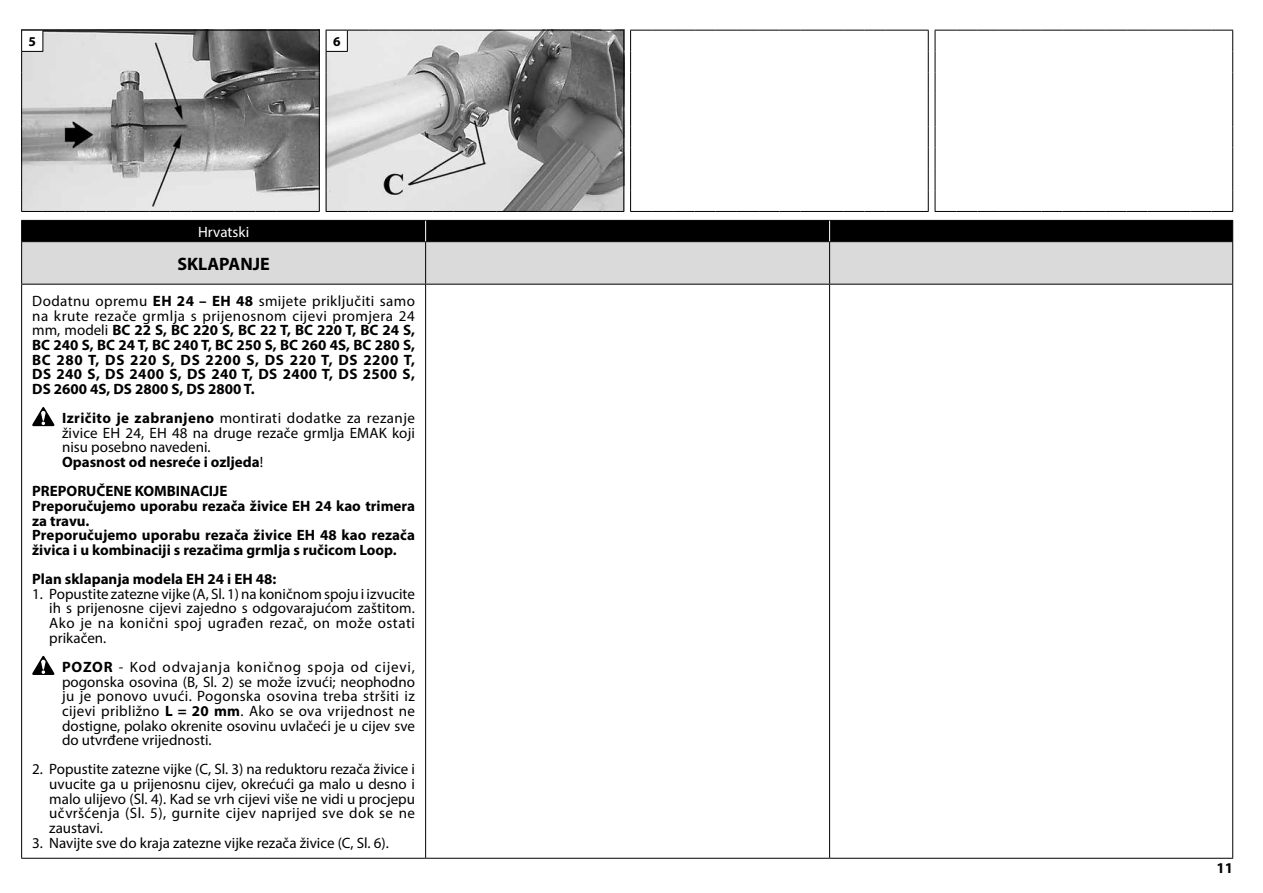
<style>
.page{position:relative;width:1263px;height:893px;background:#fff}
.page>*{position:absolute;margin:0;border:0;box-sizing:border-box;transform-origin:0 0}
.t1{font:700 18px "Myriad Pro";color:#000}
.t2{font:15px/14.7px "Myriad Pro";letter-spacing:.015em;color:#000;text-align:justify}
.t3{font:700 15px/14.7px "Myriad Pro";color:#000;text-align:justify}
.t4{font:15px "Myriad Pro";color:#fff}
.t5{font:700 13.5px "Myriad Pro";color:#000}
.s1{font-weight:400}
.s2{font-weight:700}
</style>
<div class="page">
<svg style="left:21px;top:30px;width:603px;height:182px;background:#a7a7a7"></svg>
<svg style="left:630px;top:30px;width:299px;height:182px"></svg>
<svg style="left:935px;top:30px;width:298px;height:182px"></svg>
<div style="left:22px;top:242px;width:1210px;height:42px;background:#dadada"></div>
<hr style="left:21px;top:242px;width:1px;height:42px;background:#000">
<hr style="left:425px;top:242px;width:1px;height:42px;background:#000">
<hr style="left:829px;top:242px;width:1px;height:42px;background:#000">
<hr style="left:1232px;top:242px;width:1px;height:42px;background:#000">
<hr style="left:21px;top:284px;width:405px;height:1px;background:#000">
<hr style="left:21px;top:285px;width:1px;height:573px;background:#000">
<hr style="left:426px;top:284px;width:404px;height:1px;background:#000">
<hr style="left:425px;top:285px;width:1px;height:573px;background:#000">
<hr style="left:830px;top:284px;width:403px;height:1px;background:#000">
<hr style="left:829px;top:285px;width:1px;height:573px;background:#000">
<hr style="left:1232px;top:285px;width:1px;height:573px;background:#000">
<svg style="left:21px;top:220px;width:1212px;height:22px;background:#010101"></svg>
<hr style="left:21px;top:858px;width:405px;height:1px;background:#000">
<hr style="left:426px;top:858px;width:404px;height:1px;background:#000">
<hr style="left:830px;top:858px;width:403px;height:1px;background:#000">
<svg style="left:32px;top:407px;width:22px;height:19px"></svg>
<svg style="left:32px;top:656px;width:22px;height:19px"></svg>
<p class="t5" style="left:29px;top:32px;width:9px">5</p>
<p class="t5" style="left:333px;top:32px;width:9px">6</p>
<p class="t4" style="left:198px;top:222px;width:53px">Hrvatski</p>
<p class="t1" style="left:177px;top:252px;width:94px">SKLAPANJE</p>
<p class="t3" style="left:32px;top:293px;width:384px"><span class="s1">Dodatnu opremu</span> EH 24 – EH 48 <span class="s1">smijete priključiti samo na krute rezače grmlja s prijenosnom cijevi promjera 24 mm, modeli</span> BC 22 S, BC 220 S, BC 22 T, BC 220 T, BC 24 S, BC 240 S, BC 24 T, BC 240 T, BC 250 S, BC 260 4S, BC 280 S, BC 280 T, DS 220 S, DS 2200 S, DS 220 T, DS 2200 T, DS 240 S, DS 2400 S, DS 240 T, DS 2400 T, DS 2500 S, DS 2600 4S, DS 2800 S, DS 2800 T.</p>
<p class="t2" style="left:62px;top:411px;width:354px;text-align:left"><span class="s2">Izričito je zabranjeno</span> montirati dodatke za rezanje živice EH 24, EH 48 na druge rezače grmlja EMAK koji nisu posebno navedeni.<br><span class="s2">Opasnost od nesreće i ozljeda</span>!</p>
<p class="t3" style="left:32px;top:483px;width:384px;text-align:left">PREPORUČENE KOMBINACIJE<br>Preporučujemo uporabu rezača živice EH 24 kao trimera za travu.<br>Preporučujemo uporabu rezača živice EH 48 kao rezača živica i u kombinaciji s rezačima grmlja s ručicom Loop.</p>
<p class="t3" style="left:32px;top:571px;width:246px">Plan sklapanja modela EH 24 i EH 48:</p>
<p class="t2" style="left:49px;top:586px;width:367px;text-indent:-17px">1. Popustite zatezne vijke (A, Sl. 1) na koničnom spoju i izvucite ih s prijenosne cijevi zajedno s odgovarajućom zaštitom.<br>Ako je na konični spoj ugrađen rezač, on može ostati prikačen.</p>
<p class="t2" style="left:62px;top:659px;width:354px"><span class="s2">POZOR</span> - Kod odvajanja koničnog spoja od cijevi, pogonska osovina (B, Sl. 2) se može izvući; neophodno ju je ponovo uvući. Pogonska osovina treba stršiti iz cijevi približno <span class="s2">L = 20 mm</span>. Ako se ova vrijednost ne dostigne, polako okrenite osovinu uvlačeći je u cijev sve do utvrđene vrijednosti.</p>
<p class="t2" style="left:49px;top:762px;width:367px;text-indent:-17px">2. Popustite zatezne vijke (C, Sl. 3) na reduktoru rezača živice i uvucite ga u prijenosnu cijev, okrećući ga malo u desno i malo ulijevo (Sl. 4). Kad se vrh cijevi više ne vidi u procjepu učvršćenja (Sl. 5), gurnite cijev naprijed sve dok se ne zaustavi.</p>
<p class="t2" style="left:32px;top:835px;width:358px">3. Navijte sve do kraja zatezne vijke rezača živice (C, Sl. 6).</p>
<p class="t3" style="left:1216px;top:860px;width:18px">11</p>
</div>
